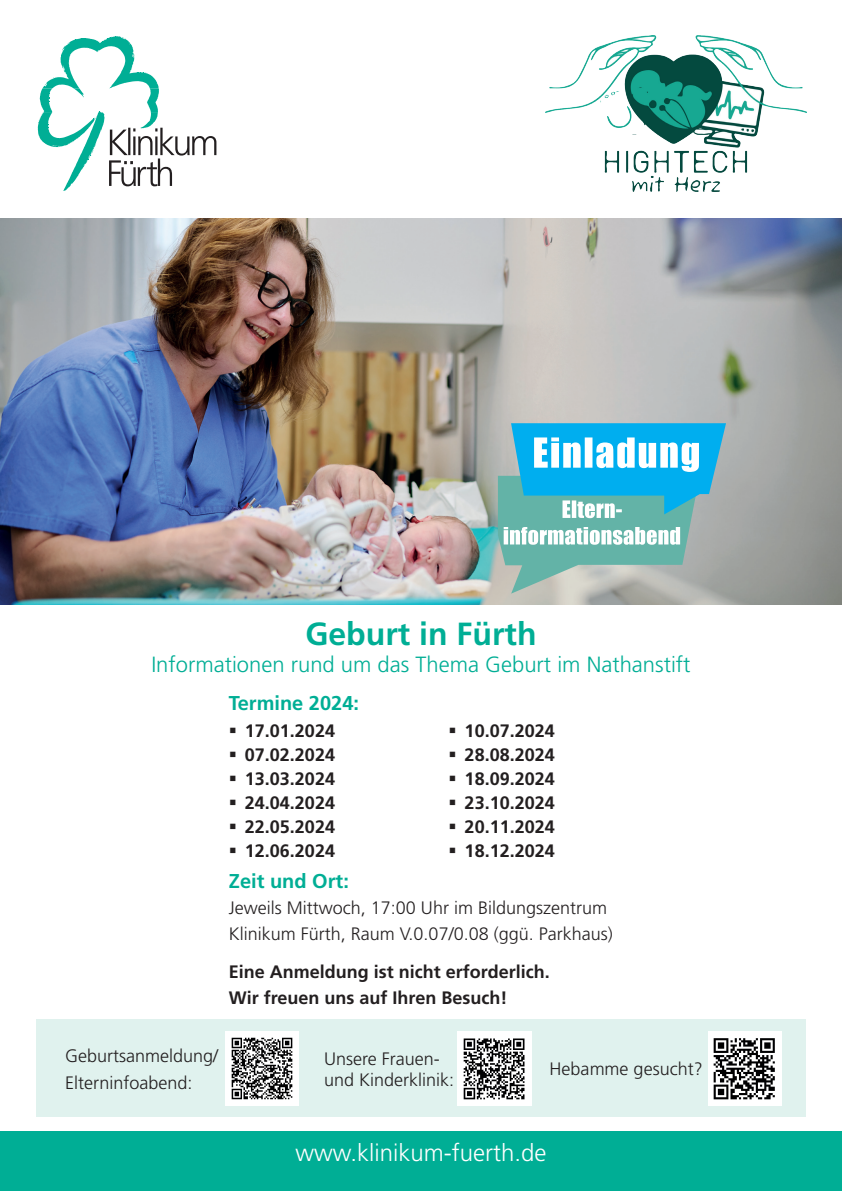
<style>
.page{position:relative;width:842px;height:1191px;background:#fff}
.page>*{position:absolute;margin:0;border:0;box-sizing:border-box;transform-origin:0 0}
.t1{font:700 32px "Frutiger LT Std";color:#00ae95}
.t2{font:300 24px "Frutiger LT Std";color:#fff}
.t3{font:300 22px "Frutiger LT Std";color:#00ae95}
.t4{font:700 20px "Frutiger LT Std";color:#00ae95}
.t5{font:700 18px/26px "Frutiger LT Std";color:#231f20}
.t6{font:300 18px/26px "Frutiger LT Std";color:#231f20}
</style>
<div class="page">
<div style="left:36px;top:1019px;width:770px;height:98px;background:#e0f2ee"></div>
<img style="left:0;top:218px;width:842px;height:386px">
<svg style="left:498px;top:423px;width:228px;height:170px;background:#72bdcc"></svg>
<img style="left:708px;top:1031px;width:74px;height:74px">
<img style="left:225px;top:1031px;width:73px;height:74px">
<img style="left:458px;top:1031px;width:73px;height:74px">
<svg style="left:38px;top:36px;width:178px;height:155px"></svg>
<div style="left:0;top:1131px;width:842px;height:60px;background:#00ae95"></div>
<img style="left:546px;top:35px;width:260px;height:156px">
<h1 class="t1" style="left:305px;top:615px;width:233px">Geburt in Fürth</h1>
<p class="t3" style="left:151px;top:652px;width:541px">Informationen rund um das Thema Geburt im Nathanstift</p>
<p class="t4" style="left:229px;top:691px;width:132px">Termine 2024:</p>
<p class="t5" style="left:229px;top:717px;width:108px">▪ 17.01.2024</p>
<p class="t5" style="left:229px;top:741px;width:108px">▪ 07.02.2024</p>
<p class="t5" style="left:229px;top:765px;width:108px">▪ 13.03.2024</p>
<p class="t5" style="left:229px;top:789px;width:108px">▪ 24.04.2024</p>
<p class="t5" style="left:229px;top:813px;width:108px">▪ 22.05.2024</p>
<p class="t5" style="left:229px;top:837px;width:108px">▪ 12.06.2024</p>
<p class="t5" style="left:449px;top:717px;width:108px">▪ 10.07.2024</p>
<p class="t5" style="left:449px;top:741px;width:108px">▪ 28.08.2024</p>
<p class="t5" style="left:449px;top:765px;width:108px">▪ 18.09.2024</p>
<p class="t5" style="left:449px;top:789px;width:108px">▪ 23.10.2024</p>
<p class="t5" style="left:449px;top:813px;width:108px">▪ 20.11.2024</p>
<p class="t5" style="left:449px;top:837px;width:108px">▪ 18.12.2024</p>
<p class="t4" style="left:229px;top:868px;width:122px">Zeit und Ort:</p>
<p class="t6" style="left:229px;top:894px;width:385px">Jeweils Mittwoch, 17:00 Uhr im Bildungszentrum<br>Klinikum Fürth, Raum V.0.07/0.08 (ggü. Parkhaus)</p>
<p class="t5" style="left:229px;top:958px;width:322px">Eine Anmeldung ist nicht erforderlich.<br>Wir freuen uns auf Ihren Besuch!</p>
<p class="t6" style="left:65px;top:1042px;width:155px;line-height:27px">Geburtsanmeldung/<br>Elterninfoabend:</p>
<p class="t6" style="left:324px;top:1048px;width:132px;line-height:21px">Unsere Frauen&shy;und Kinderklinik:</p>
<p class="t6" style="left:550px;top:1056px;width:155px">Hebamme gesucht?</p>
<h2 class="t2" style="left:296px;top:1138px;width:252px">www.klinikum-fuerth.de</h2>
</div>
